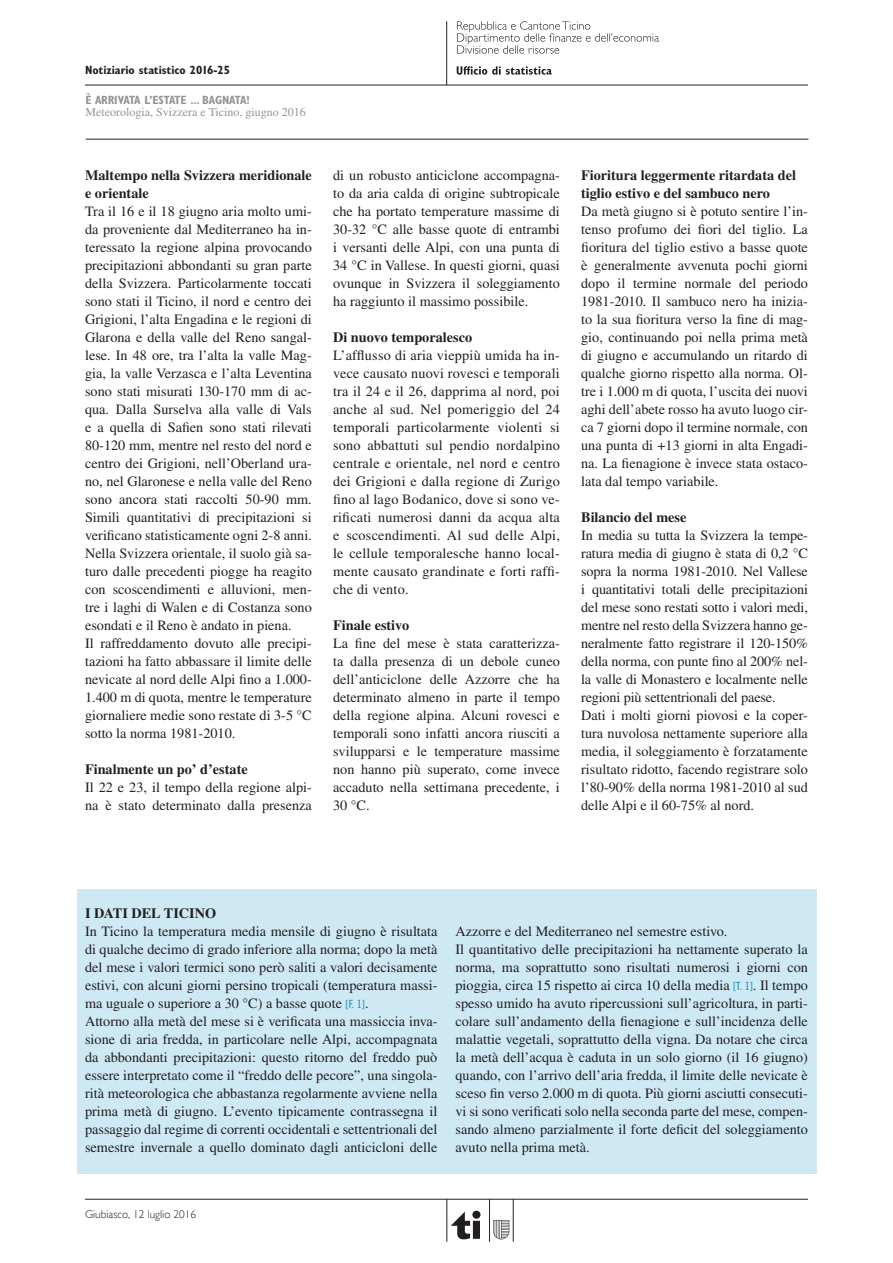
<style>
.page{position:relative;width:893px;height:1263px;background:#fff}
.page>*{position:absolute;margin:0;border:0;box-sizing:border-box;transform-origin:0 0}
.t1{font:14.25px/18px "Times LT Std";color:#231f20}
.t2{font:700 14.25px/18px "Times LT Std";color:#231f20}
.t3{font:12px "Times LT Std";color:#939598}
.t4{font:700 condensed 12px "Gill Sans MT Std";letter-spacing:-.01em;color:#939598}
.t5{font:700 condensed 12px "Gill Sans MT Std";color:#231f20}
.t6{font:300 11.25px "Gill Sans";color:#231f20}
.s1{font-family:"Trade Gothic LT Std Cn 18";font-size:11.25px;color:#1a85aa}
</style>
<div class="page">
<hr style="left:85px;top:85px;width:723px;height:1px;background:#231f20">
<hr style="left:446px;top:21px;width:1px;height:64px;background:#231f20">
<svg style="left:493px;top:1220px;width:16px;height:19px"></svg>
<div style="left:472px;top:1210px;width:8px;height:9px;background:#231f20;border-radius:50%"></div>
<svg style="left:451px;top:1212px;width:19px;height:27px"></svg>
<div style="left:473px;top:1221px;width:7px;height:18px;background:#231f20"></div>
<hr style="left:85px;top:1199px;width:723px;height:1px;background:#231f20">
<hr style="left:447px;top:1199px;width:1px;height:43px;background:#231f20">
<hr style="left:489px;top:1199px;width:1px;height:43px;background:#231f20">
<hr style="left:513px;top:1199px;width:1px;height:43px;background:#231f20">
<svg style="left:457px;top:66px;width:95px;height:9px"></svg>
<svg style="left:457px;top:21px;width:202px;height:33px"></svg>
<hr style="left:86px;top:139px;width:722px;height:1px;background:#231f20">
<div style="left:77px;top:889px;width:739px;height:285px;background:#cee8f4"></div>
<p class="t5" style="left:85px;top:63px;width:146px">NOTIZIARIO STATISTICO 2016-25</p>
<p class="t4" style="left:86px;top:93px;width:165px">È ARRIVATA L’ESTATE ... BAGNATA!</p>
<p class="t3" style="left:86px;top:105px;width:222px">Meteorologia, Svizzera e Ticino, giugno 2016</p>
<p class="t2" style="left:85px;top:166px;width:228px">Maltempo nella Svizzera meridionale e orientale</p>
<p class="t1" style="left:85px;top:202px;width:228px">Tra il 16 e il 18 giugno aria molto umi&shy;da proveniente dal Mediterraneo ha in&shy;teressato la regione alpina provocando precipitazioni abbondanti su gran parte della Svizzera. Particolarmente toccati sono stati il Ticino, il nord e centro dei Grigioni, l’alta Engadina e le regioni di Glarona e della valle del Reno sangal&shy;lese. In 48 ore, tra l’alta la valle Mag&shy;gia, la valle Verzasca e l’alta Leventina sono stati misurati 130-170 mm di ac&shy;qua. Dalla Surselva alla valle di Vals e a quella di Safien sono stati rilevati 80-120 mm, mentre nel resto del nord e centro dei Grigioni, nell’Oberland ura&shy;no, nel Glaronese e nella valle del Reno sono ancora stati raccolti 50-90 mm.<br>Simili quantitativi di precipitazioni si verificano statisticamente ogni 2-8 anni.<br>Nella Svizzera orientale, il suolo già sa&shy;turo dalle precedenti piogge ha reagito con scoscendimenti e alluvioni, men&shy;tre i laghi di Walen e di Costanza sono esondati e il Reno è andato in piena.<br>Il raffreddamento dovuto alle precipi&shy;tazioni ha fatto abbassare il limite delle nevicate al nord delle Alpi fino a 1.000- 1.400 m di quota, mentre le temperature giornaliere medie sono restate di 3-5 °C sotto la norma 1981-2010.</p>
<p class="t2" style="left:85px;top:760px;width:164px">Finalmente un po’ d’estate</p>
<p class="t1" style="left:85px;top:778px;width:228px">Il 22 e 23, il tempo della regione alpi&shy;na è stato determinato dalla presenza</p>
<p class="t1" style="left:333px;top:166px;width:228px;text-align:justify">di un robusto anticiclone accompagna&shy;to da aria calda di origine subtropicale che ha portato temperature massime di 30-32 °C alle basse quote di entrambi i versanti delle Alpi, con una punta di 34 °C in Vallese. In questi giorni, quasi ovunque in Svizzera il soleggiamento ha raggiunto il massimo possibile.</p>
<p class="t2" style="left:333px;top:328px;width:141px">Di nuovo temporalesco</p>
<p class="t1" style="left:333px;top:346px;width:228px;text-align:justify">L’afflusso di aria vieppiù umida ha in&shy;vece causato nuovi rovesci e temporali tra il 24 e il 26, dapprima al nord, poi anche al sud. Nel pomeriggio del 24 temporali particolarmente violenti si sono abbattuti sul pendio nordalpino centrale e orientale, nel nord e centro dei Grigioni e dalla regione di Zurigo fino al lago Bodanico, dove si sono ve&shy;rificati numerosi danni da acqua alta e scoscendimenti. Al sud delle Alpi, le cellule temporalesche hanno local&shy;mente causato grandinate e forti raffi&shy;che di vento.</p>
<p class="t2" style="left:333px;top:616px;width:78px">Finale estivo</p>
<p class="t1" style="left:333px;top:634px;width:228px;text-align:justify">La fine del mese è stata caratterizza&shy;ta dalla presenza di un debole cuneo dell’anticiclone delle Azzorre che ha determinato almeno in parte il tempo della regione alpina. Alcuni rovesci e temporali sono infatti ancora riusciti a svilupparsi e le temperature massime non hanno più superato, come invece accaduto nella settimana precedente, i 30 °C.</p>
<p class="t2" style="left:581px;top:166px;width:216px">Fioritura leggermente ritardata del tiglio estivo e del sambuco nero</p>
<p class="t1" style="left:581px;top:202px;width:228px;text-align:justify">Da metà giugno si è potuto sentire l’in&shy;tenso profumo dei fiori del tiglio. La fioritura del tiglio estivo a basse quote è generalmente avvenuta pochi giorni dopo il termine normale del periodo 1981-2010. Il sambuco nero ha inizia&shy;to la sua fioritura verso la fine di mag&shy;gio, continuando poi nella prima metà di giugno e accumulando un ritardo di qualche giorno rispetto alla norma. Ol&shy;tre i 1.000 m di quota, l’uscita dei nuovi aghi dell’abete rosso ha avuto luogo cir&shy;ca 7 giorni dopo il termine normale, con una punta di +13 giorni in alta Engadi&shy;na. La fienagione è invece stata ostaco&shy;lata dal tempo variabile.</p>
<p class="t2" style="left:581px;top:508px;width:107px">Bilancio del mese</p>
<p class="t1" style="left:581px;top:526px;width:228px">In media su tutta la Svizzera la tempe&shy;ratura media di giugno è stata di 0,2 °C sopra la norma 1981-2010. Nel Vallese i quantitativi totali delle precipitazioni del mese sono restati sotto i valori medi, mentre nel resto della Svizzera hanno ge&shy;neralmente fatto registrare il 120-150% della norma, con punte fino al 200% nel&shy;la valle di Monastero e localmente nelle regioni più settentrionali del paese.<br>Dati i molti giorni piovosi e la coper&shy;tura nuvolosa nettamente superiore alla media, il soleggiamento è forzatamente risultato ridotto, facendo registrare solo l’80-90% della norma 1981-2010 al sud delle Alpi e il 60-75% al nord.</p>
<p class="t2" style="left:85px;top:904px;width:133px">I DATI DEL TICINO</p>
<p class="t1" style="left:85px;top:922px;width:354px">In Ticino la temperatura media mensile di giugno è risultata di qualche decimo di grado inferiore alla norma; dopo la metà del mese i valori termici sono però saliti a valori decisamente estivi, con alcuni giorni persino tropicali (temperatura massi&shy;ma uguale o superiore a 30 °C) a basse quote <span class="s1">[F. 1]</span>.<br>Attorno alla metà del mese si è verificata una massiccia inva&shy;sione di aria fredda, in particolare nelle Alpi, accompagnata da abbondanti precipitazioni: questo ritorno del freddo può essere interpretato come il “freddo delle pecore”, una singola&shy;rità meteorologica che abbastanza regolarmente avviene nella prima metà di giugno. L’evento tipicamente contrassegna il passaggio dal regime di correnti occidentali e settentrionali del semestre invernale a quello dominato dagli anticicloni delle</p>
<p class="t1" style="left:455px;top:922px;width:354px">Azzorre e del Mediterraneo nel semestre estivo.<br>Il quantitativo delle precipitazioni ha nettamente superato la norma, ma soprattutto sono risultati numerosi i giorni con pioggia, circa 15 rispetto ai circa 10 della media <span class="s1">[T. 1]</span>. Il tempo spesso umido ha avuto ripercussioni sull’agricoltura, in parti&shy;colare sull’andamento della fienagione e sull’incidenza delle malattie vegetali, soprattutto della vigna. Da notare che circa la metà dell’acqua è caduta in un solo giorno (il 16 giugno) quando, con l’arrivo dell’aria fredda, il limite delle nevicate è sceso fin verso 2.000 m di quota. Più giorni asciutti consecuti&shy;vi si sono verificati solo nella seconda parte del mese, compen&shy;sando almeno parzialmente il forte deficit del soleggiamento avuto nella prima metà.</p>
<p class="t6" style="left:85px;top:1207px;width:113px">Giubiasco, 12 luglio 2016</p>
</div>
